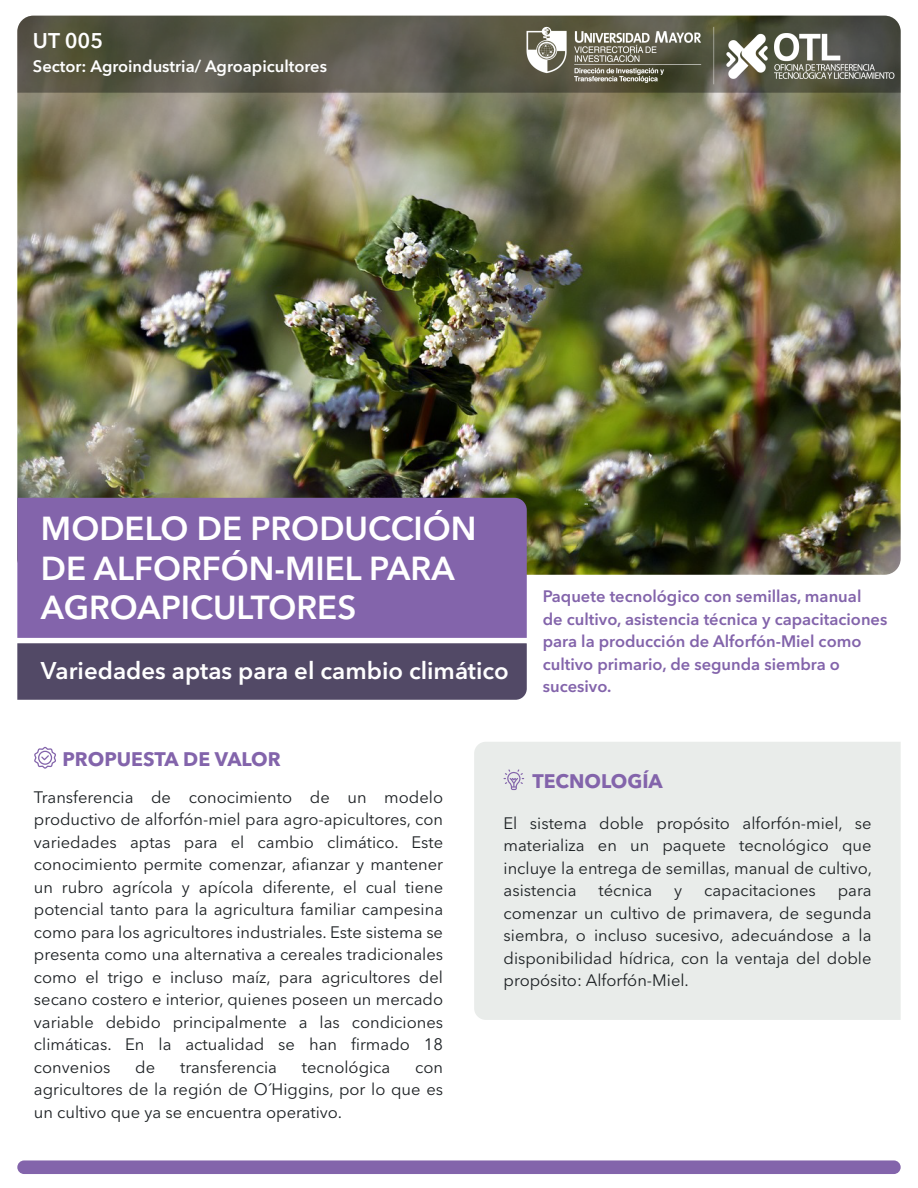
<style>
.page{position:relative;width:918px;height:1188px;background:#fff}
.page>*{position:absolute;margin:0;border:0;box-sizing:border-box;transform-origin:0 0}
.t1{font:600 33px/39.6px "Avenir Next LT Pro";color:#fff}
.t2{font:600 24px "Avenir Next LT Pro";color:#fff}
.t3{font:600 21.15px "Avenir Next LT Pro";color:#fff}
.t4{font:700 19.5px "Avenir Next LT Pro";color:#8364ab}
.t5{font:16.5px/22.5px "Avenir Next LT Pro";color:#1d2124;text-align:justify}
.t6{font:600 16.5px/22.5px "Avenir Next LT Pro";color:#8364ab}
.t7{font:600 16.5px "Avenir Next LT Pro";color:#fff}
</style>
<div class="page">
<div style="left:474px;top:742px;width:427px;height:278px;background:#e9ecea"></div>
<img style="left:17px;top:93px;width:884px;height:482px">
<div style="left:17px;top:498px;width:510px;height:140px;background:#8364ab"></div>
<svg style="left:17px;top:16px;width:884px;height:77px;background:#585747"></svg>
<div style="left:17px;top:643px;width:510px;height:57px;background:#524966"></div>
<img style="left:524px;top:23px;width:374px;height:63px">
<svg style="left:34px;top:746px;width:22px;height:23px"></svg>
<svg style="left:504px;top:769px;width:20px;height:21px"></svg>
<div style="left:17px;top:1160px;width:884px;height:14px;background:#8364ab;border-radius:7px"></div>
<p class="t3" style="left:33px;top:28px;width:72px">UT 005</p>
<p class="t7" style="left:33px;top:56px;width:296px">Sector: Agroindustria/ Agroapicultores</p>
<h1 class="t1" style="left:41px;top:508px;width:437px">MODELO DE PRODUCCIÓN<br>DE ALFORFÓN-MIEL PARA<br>AGROAPICULTORES</h1>
<h2 class="t2" style="left:41px;top:656px;width:469px">Variedades aptas para el cambio climático</h2>
<p class="t4" style="left:62px;top:747px;width:220px">PROPUESTA DE VALOR</p>
<p class="t6" style="left:543px;top:585px;width:346px">Paquete tecnológico con semillas, manual<br>de cultivo, asistencia técnica y capacitaciones para la producción de Alforfón-Miel como cultivo primario, de segunda siembra o sucesivo.</p>
<p class="t5" style="left:34px;top:786px;width:411px">Transferencia de conocimiento de un modelo productivo de alforfón-miel para agro-apicultores, con variedades aptas para el cambio climático. Este conocimiento permite comenzar, afianzar y mantener un rubro agrícola y apícola diferente, el cual tiene potencial tanto para la agricultura familiar campesina como para los agricultores industriales. Este sistema se presenta como una alternativa a cereales tradicionales como el trigo e incluso maíz, para agricultores del secano costero e interior, quienes poseen un mercado variable debido principalmente a las condiciones climáticas. En la actualidad se han firmado 18 convenios</p>
<p class="t5" style="left:135px;top:1056px;width:21px">de</p>
<p class="t5" style="left:180px;top:1056px;width:98px">transferencia</p>
<p class="t5" style="left:302px;top:1056px;width:90px">tecnológica</p>
<p class="t5" style="left:34px;top:1056px;width:411px;text-indent:381px">con agricultores de la región de O´Higgins, por lo que es un cultivo que ya se encuentra operativo.</p>
<p class="t4" style="left:532px;top:770px;width:132px">TECNOLOGÍA</p>
<p class="t5" style="left:504px;top:812px;width:370px">El sistema doble propósito alforfón-miel, se materializa en un paquete tecnológico que incluye la entrega de semillas, manual de cultivo, asistencia</p>
<p class="t5" style="left:599px;top:879px;width:55px">técnica</p>
<p class="t5" style="left:674px;top:879px;width:10px">y</p>
<p class="t5" style="left:704px;top:879px;width:113px">capacitaciones</p>
<p class="t5" style="left:504px;top:879px;width:370px;text-indent:334px">para comenzar un cultivo de primavera, de segunda siembra, o incluso sucesivo, adecuándose a la disponibilidad hídrica, con la ventaja del doble propósito: Alforfón-Miel.</p>
</div>
